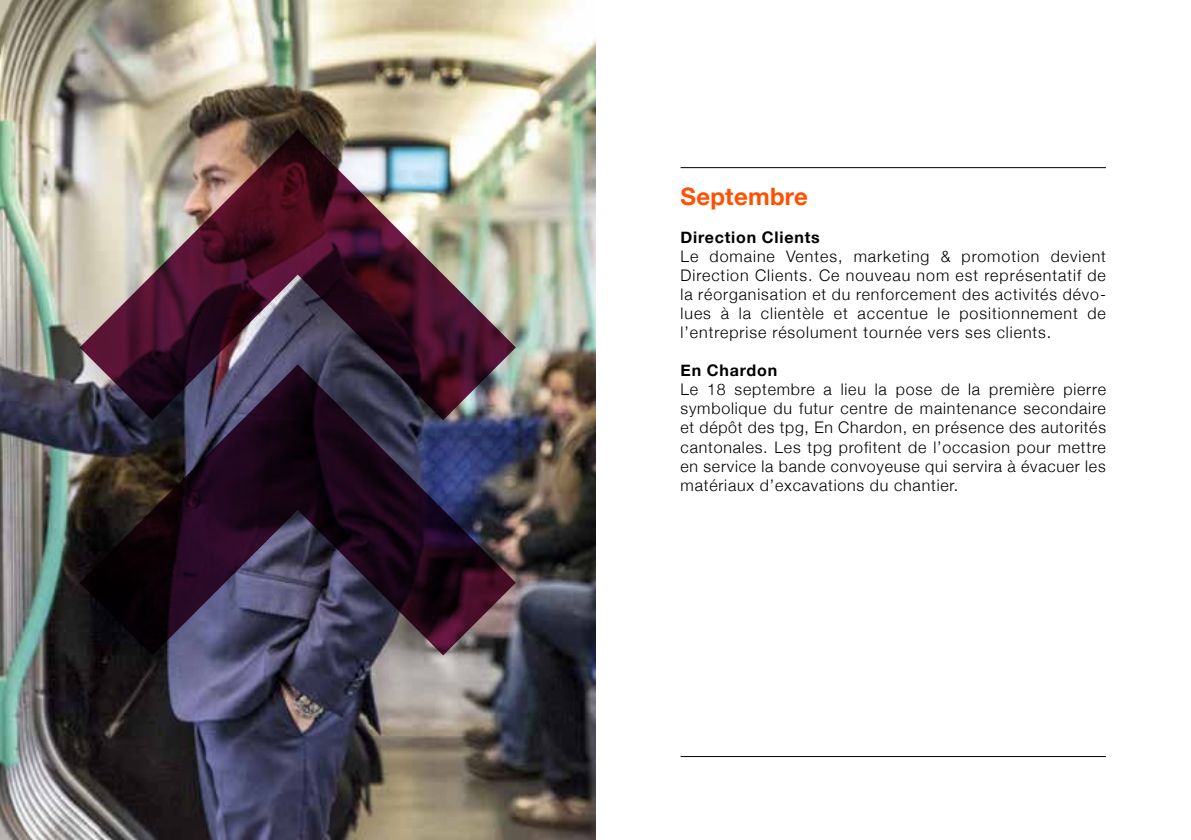
<style>
.page{position:relative;width:1191px;height:840px;background:#fff}
.page>*{position:absolute;margin:0;border:0;box-sizing:border-box;transform-origin:0 0}
.t1{font:700 24px "Helvetica Neue";letter-spacing:.01em;color:#ff5000}
.t2{font:300 16px/19px "Helvetica Neue";letter-spacing:.05em;color:#000;text-align:justify}
.t3{font:700 16px "Helvetica Neue";letter-spacing:.05em;color:#000}
</style>
<div class="page">
<img style="left:0;top:0;width:595px;height:839px">
<img style="left:80px;top:129px;width:436px;height:235px">
<img style="left:80px;top:364px;width:436px;height:291px">
<hr style="left:680px;top:167px;width:426px;height:1px;background:#000">
<hr style="left:680px;top:755px;width:426px;height:1px;background:#000">
<h1 class="t1" style="left:680px;top:182px;width:129px">Septembre</h1>
<p class="t3" style="left:680px;top:227px;width:141px">Direction Clients</p>
<p class="t2" style="left:680px;top:246px;width:427px">Le domaine Ventes, marketing &amp; promotion devient Direction Clients. Ce nouveau nom est représentatif de la réorganisation et du renforcement des activités dévo&shy;lues à la clientèle et accentue le positionnement de l’entreprise résolument tournée vers ses clients.</p>
<p class="t3" style="left:680px;top:360px;width:98px">En Chardon</p>
<p class="t2" style="left:680px;top:379px;width:427px">Le 18 septembre a lieu la pose de la première pierre symbolique du futur centre de maintenance secondaire et dépôt des tpg, En Chardon, en présence des autorités cantonales. Les tpg profitent de l’occasion pour mettre en service la bande convoyeuse qui servira à évacuer les matériaux d’excavations du chantier.</p>
</div>
